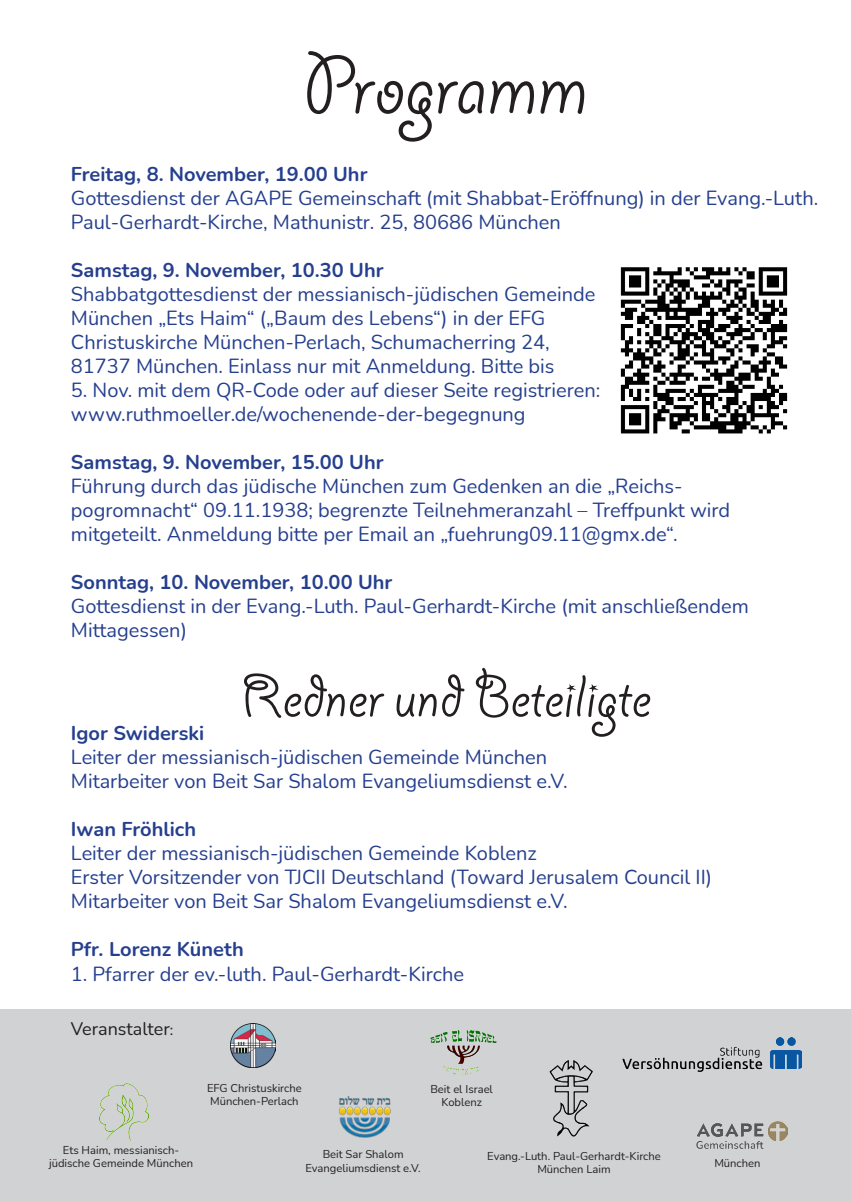
<style>
.page{position:relative;width:851px;height:1202px;background:#fff}
.page>*{position:absolute;margin:0;border:0;box-sizing:border-box;transform-origin:0 0}
.t1{font:92px "Giddyup Std";color:#231f20}
.t2{font:66px "Giddyup Std";color:#231f20}
.t3{font:20px/24px "Nunito";color:#253f8e}
.t4{font:700 20px "Nunito";color:#253f8e}
.t5{font:18px "Nunito";color:#231f20}
.t6{font:11.2px/13.4px "Nunito";color:#231f20;text-align:center}
.s1{font-family:"Arial Nova";font-size:14px}
</style>
<div class="page">
<div style="left:0;top:1009px;width:850px;height:193px;background:#d1d2d4"></div>
<img style="left:622px;top:1037px;width:179px;height:34px">
<img style="left:339px;top:1096px;width:52px;height:42px">
<img style="left:549px;top:1060px;width:44px;height:77px">
<img style="left:100px;top:1083px;width:48px;height:58px">
<img style="left:230px;top:1024px;width:46px;height:43px">
<img style="left:696px;top:1121px;width:91px;height:28px">
<img style="left:620px;top:267px;width:168px;height:167px">
<img style="left:430px;top:1030px;width:67px;height:45px">
<p class="t1" style="left:304px;top:35px;width:285px">Programm</p>
<p class="t4" style="left:71px;top:160px;width:298px">Freitag, 8. November, 19.00 Uhr</p>
<p class="t3" style="left:71px;top:185px;width:748px">Gottesdienst der AGAPE Gemeinschaft (mit Shabbat-Eröffnung) in der Evang.-Luth.<br>Paul-Gerhardt-Kirche, Mathunistr. 25, 80686 München</p>
<p class="t4" style="left:71px;top:256px;width:314px">Samstag, 9. November, 10.30 Uhr</p>
<p class="t3" style="left:71px;top:281px;width:526px">Shabbatgottesdienst der messianisch-jüdischen Gemeinde</p>
<p class="t3" style="left:71px;top:305px;width:476px">München „Ets Haim“ („Baum des Lebens“) in der EFG</p>
<p class="t3" style="left:71px;top:329px;width:480px">Christuskirche München-Perlach, Schumacherring 24,</p>
<p class="t3" style="left:71px;top:353px;width:485px">81737 München. Einlass nur mit Anmeldung. Bitte bis</p>
<p class="t3" style="left:71px;top:377px;width:531px">5. Nov. mit dem QR-Code oder auf dieser Seite registrieren:</p>
<p class="t3" style="left:71px;top:401px;width:456px">www.ruthmoeller.de/wochenende-der-begegnung</p>
<p class="t4" style="left:71px;top:448px;width:314px">Samstag, 9. November, 15.00 Uhr</p>
<p class="t3" style="left:71px;top:473px;width:613px">Führung durch das jüdische München zum Gedenken an die „Reichs-</p>
<p class="t3" style="left:71px;top:497px;width:660px">pogromnacht“ 09.11.1938; begrenzte Teilnehmeranzahl – Treffpunkt wird mitgeteilt. Anmeldung bitte per Email an „fuehrung09.11@gmx.de“.</p>
<p class="t4" style="left:71px;top:568px;width:323px">Sonntag, 10. November, 10.00 Uhr</p>
<p class="t3" style="left:71px;top:593px;width:679px">Gottesdienst in der Evang.-Luth. Paul-Gerhardt-Kirche (mit anschließendem</p>
<p class="t3" style="left:71px;top:617px;width:118px">Mittagessen)</p>
<p class="t2" style="left:240px;top:660px;width:412px">Redner und Beteiligte</p>
<p class="t4" style="left:71px;top:719px;width:135px">Igor Swiderski</p>
<p class="t3" style="left:71px;top:744px;width:477px">Leiter der messianisch-jüdischen Gemeinde München</p>
<p class="t3" style="left:71px;top:768px;width:498px">Mitarbeiter von Beit Sar Shalom Evangeliumsdienst e.V.</p>
<p class="t4" style="left:71px;top:815px;width:127px">Iwan Fröhlich</p>
<p class="t3" style="left:71px;top:840px;width:467px">Leiter der messianisch-jüdischen Gemeinde Koblenz</p>
<p class="t3" style="left:71px;top:864px;width:642px">Erster Vorsitzender von TJCII Deutschland (Toward Jerusalem Council II)</p>
<p class="t3" style="left:71px;top:888px;width:498px">Mitarbeiter von Beit Sar Shalom Evangeliumsdienst e.V.</p>
<p class="t4" style="left:71px;top:935px;width:174px">Pfr. Lorenz Küneth</p>
<p class="t3" style="left:71px;top:962px;width:394px">1. Pfarrer der ev.-luth. Paul-Gerhardt-Kirche</p>
<p class="t5" style="left:71px;top:1016px;width:104px">Veranstalter<span class="s1">:</span></p>
<p class="t6" style="left:207px;top:1081px;width:96px">EFG Christuskirche</p>
<p class="t6" style="left:210px;top:1094px;width:90px">München-Perlach</p>
<p class="t6" style="left:430px;top:1082px;width:64px">Beit el Israel<br>Koblenz</p>
<p class="t6" style="left:63px;top:1143px;width:118px">Ets Haim, messianisch-</p>
<p class="t6" style="left:49px;top:1156px;width:145px">jüdische Gemeinde München</p>
<p class="t6" style="left:322px;top:1147px;width:82px">Beit Sar Shalom</p>
<p class="t6" style="left:305px;top:1161px;width:117px">Evangeliumsdienst e.V.</p>
<p class="t6" style="left:487px;top:1149px;width:175px">Evang.-Luth. Paul-Gerhardt-Kirche</p>
<p class="t6" style="left:537px;top:1162px;width:75px">München Laim</p>
<p class="t6" style="left:714px;top:1156px;width:48px">München</p>
</div>
